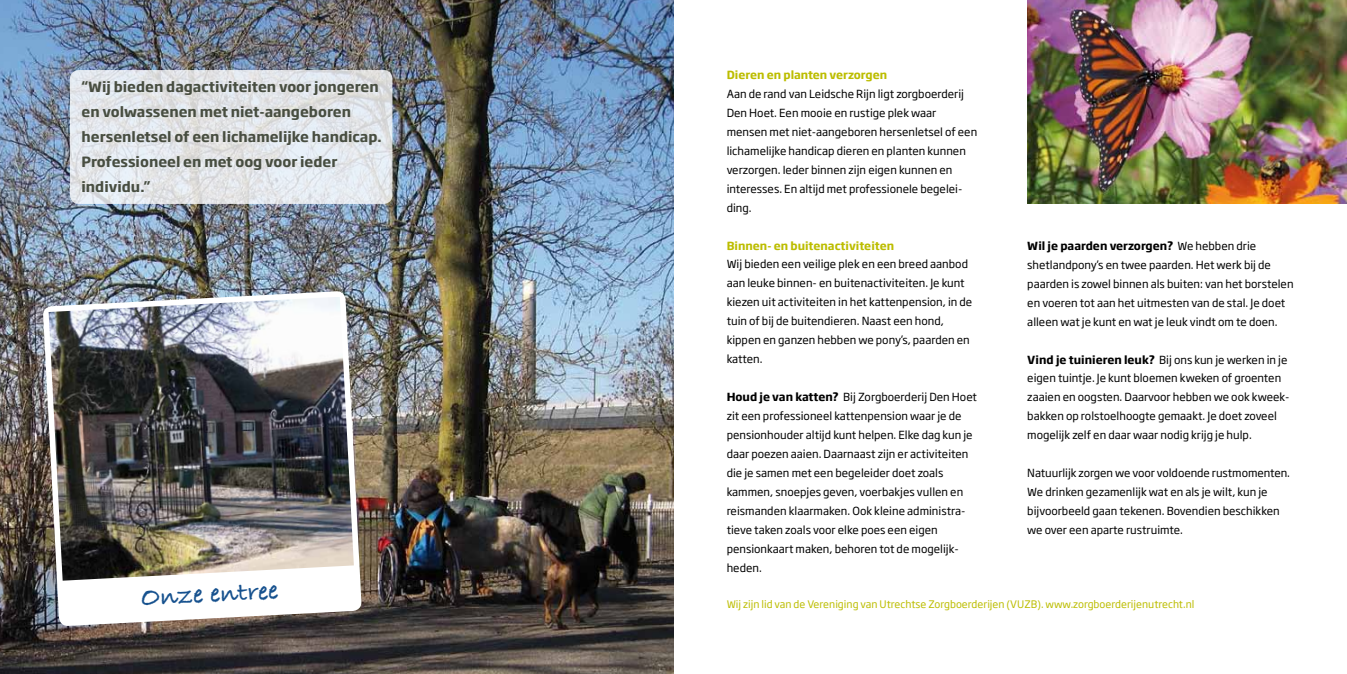
<style>
.page{position:relative;width:1347px;height:674px;background:#fff}
.page>*{position:absolute;margin:0;border:0;box-sizing:border-box;transform-origin:0 0}
.t1{font:26.88px "Bradley Hand ITCTT Bold";color:#16518e}
.t2{font:700 13.88px/25px "Soho Gothic Std";color:#484e41}
.t3{font:11px/19px "Soho Gothic Std";color:#000}
.t4{font:700 11px "Soho Gothic Std";color:#bcbd00}
.t5{font:10.25px "Soho Gothic Std";color:#bcbd00}
.s1{font-weight:700}
</style>
<div class="page">
<img style="left:0;top:0;width:673px;height:673px">
<img style="left:1027px;top:0;width:319px;height:203px">
<svg style="left:70px;top:70px;width:322px;height:134px;background:#e1e4e8"></svg>
<img style="left:43px;top:291px;width:319px;height:335px">
<img style="left:49px;top:296px;width:305px;height:284px">
<p class="t2" style="left:81px;top:75px;width:302px">“Wij bieden dagactiviteiten voor jongeren en volwassenen met niet-aangeboren hersenletsel of een lichamelijke handicap.<br>Professioneel en met oog voor ieder individu.”</p>
<h1 class="t1" style="left:140px;top:576px;width:139px;rotate:-3deg">Onze entree</h1>
<p class="t4" style="left:726px;top:67px;width:162px">Dieren en planten verzorgen</p>
<p class="t3" style="left:726px;top:84px;width:252px">Aan de rand van Leidsche Rijn ligt zorgboerderij Den Hoet. Een mooie en rustige plek waar mensen met niet-aangeboren hersenletsel of een lichamelijke handicap dieren en planten kunnen verzorgen. Ieder binnen zijn eigen kunnen en interesses. En altijd met professionele begelei&shy;ding.</p>
<p class="t4" style="left:726px;top:238px;width:169px">Binnen- en buitenactiviteiten</p>
<p class="t3" style="left:726px;top:255px;width:247px">Wij bieden een veilige plek en een breed aanbod aan leuke binnen- en buitenactiviteiten. Je kunt kiezen uit activiteiten in het kattenpension, in de tuin of bij de buitendieren. Naast een hond, kippen en ganzen hebben we pony’s, paarden en katten.</p>
<p class="t3" style="left:726px;top:387px;width:252px"><span class="s1">Houd je van katten?</span> Bij Zorgboerderij Den Hoet zit een professioneel kattenpension waar je de pensionhouder altijd kunt helpen. Elke dag kun je daar poezen aaien. Daarnaast zijn er activiteiten die je samen met een begeleider doet zoals kammen, snoepjes geven, voerbakjes vullen en reismanden klaarmaken. Ook kleine administra&shy;tieve taken zoals voor elke poes een eigen pensionkaart maken, behoren tot de mogelijk&shy;heden.</p>
<p class="t3" style="left:1027px;top:236px;width:268px"><span class="s1">Wil je paarden verzorgen?</span> We hebben drie shetlandpony’s en twee paarden. Het werk bij de paarden is zowel binnen als buiten: van het borstelen en voeren tot aan het uitmesten van de stal. Je doet alleen wat je kunt en wat je leuk vindt om te doen.</p>
<p class="t3" style="left:1027px;top:350px;width:264px"><span class="s1">Vind je tuinieren leuk?</span> Bij ons kun je werken in je eigen tuintje. Je kunt bloemen kweken of groenten zaaien en oogsten. Daarvoor hebben we ook kweek&shy;bakken op rolstoelhoogte gemaakt. Je doet zoveel mogelijk zelf en daar waar nodig krijg je hulp.</p>
<p class="t3" style="left:1027px;top:463px;width:264px">Natuurlijk zorgen we voor voldoende rustmomenten.<br>We drinken gezamenlijk wat en als je wilt, kun je bijvoorbeeld gaan tekenen. Bovendien beschikken we over een aparte rustruimte.</p>
<p class="t5" style="left:726px;top:597px;width:469px">Wij zijn lid van de Vereniging van Utrechtse Zorgboerderijen (VUZB). www.zorgboerderijenutrecht.nl</p>
</div>
